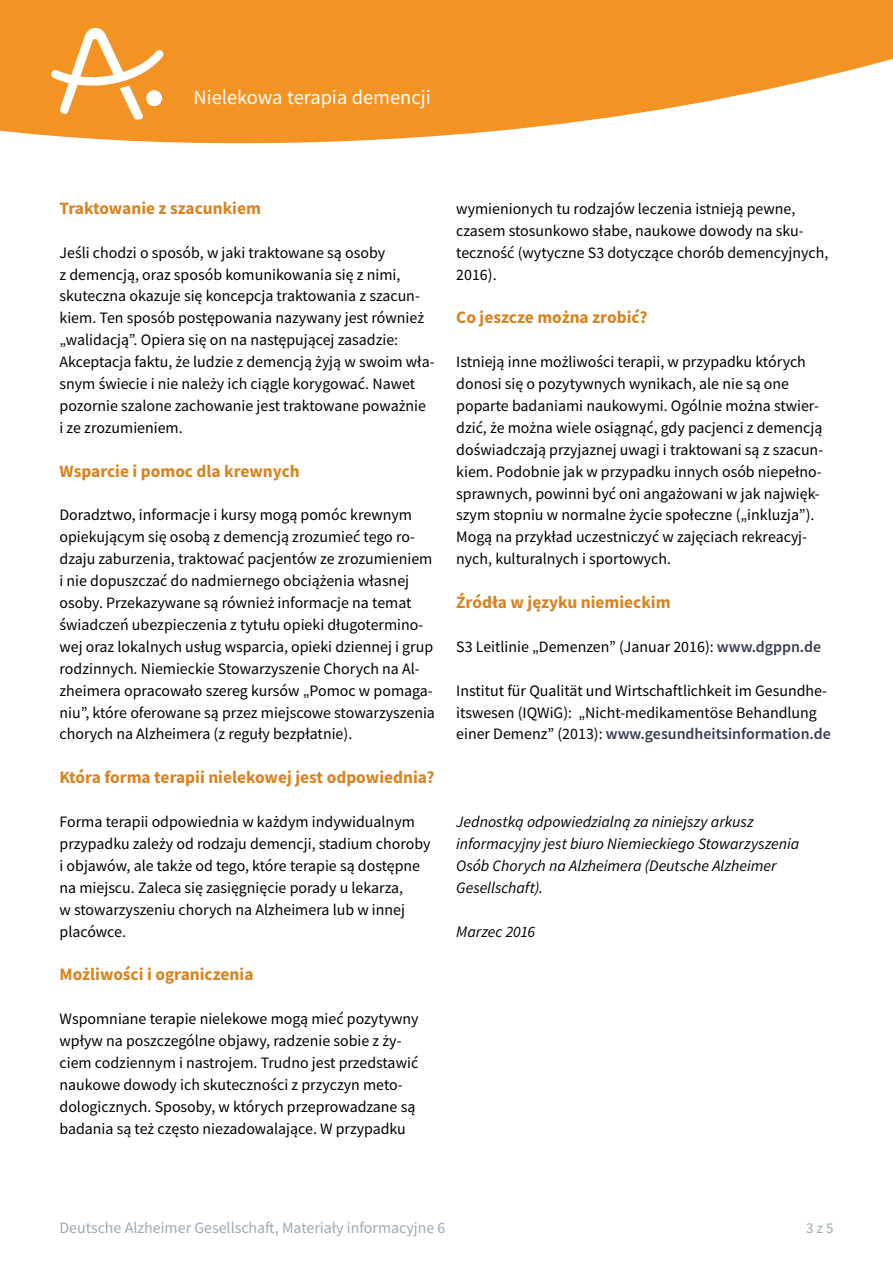
<style>
.page{position:relative;width:893px;height:1263px;background:#fff}
.page>*{position:absolute;margin:0;border:0;box-sizing:border-box;transform-origin:0 0}
.t1{font:20.4px "Source Sans Pro";color:#fff}
.Zwischenüberschrift{font:700 17.4px "Source Sans Pro";color:#d78320}
.fließtext_ohne-Absta{font:15.9px/21.9px "Source Sans Pro";color:#000}
.autor{font:italic 15.9px/21.9px "Source Sans Pro";color:#000}
.t2{font:15.9px "Source Sans Pro";color:#9ca9b1}
.t3{font:15px "Source Sans Pro";color:#9ca9b1}
.s1{font-weight:600;color:#363c50}
</style>
<div class="page">
<svg style="left:0;top:0;width:893px;height:143px;fill:#f39323"></svg>
<svg style="left:51px;top:28px;width:112px;height:92px"></svg>
<p class="t1" style="left:193px;top:84px;width:239px">Nielekowa terapia demencji</p>
<p class="Zwischenüberschrift" style="left:60px;top:196px;width:203px">Traktowanie z szacunkiem</p>
<p class="fließtext_ohne-Absta" style="left:60px;top:241px;width:377px">Jeśli chodzi o sposób, w jaki traktowane są osoby<br>z demencją, oraz sposób komunikowania się z nimi, skuteczna okazuje się koncepcja traktowania z szacun&shy;kiem. Ten sposób postępowania nazywany jest również „walidacją”. Opiera się on na następującej zasadzie:<br>Akceptacja faktu, że ludzie z demencją żyją w swoim wła&shy;snym świecie i nie należy ich ciągle korygować. Nawet pozornie szalone zachowanie jest traktowane poważnie<br>i ze zrozumieniem.</p>
<p class="Zwischenüberschrift" style="left:60px;top:459px;width:242px">Wsparcie i pomoc dla krewnych</p>
<p class="fließtext_ohne-Absta" style="left:60px;top:504px;width:377px">Doradztwo, informacje i kursy mogą pomóc krewnym opiekującym się osobą z demencją zrozumieć tego ro&shy;dzaju zaburzenia, traktować pacjentów ze zrozumieniem i nie dopuszczać do nadmiernego obciążenia własnej osoby. Przekazywane są również informacje na temat świadczeń ubezpieczenia z tytułu opieki długotermino&shy;wej oraz lokalnych usług wsparcia, opieki dziennej i grup rodzinnych. Niemieckie Stowarzyszenie Chorych na Al&shy;zheimera opracowało szereg kursów „Pomoc w pomaga&shy;niu”, które oferowane są przez miejscowe stowarzyszenia chorych na Alzheimera (z reguły bezpłatnie).</p>
<p class="Zwischenüberschrift" style="left:60px;top:766px;width:376px">Która forma terapii nielekowej jest odpowiednia?</p>
<p class="fließtext_ohne-Absta" style="left:60px;top:811px;width:373px">Forma terapii odpowiednia w każdym indywidualnym przypadku zależy od rodzaju demencji, stadium choroby i objawów, ale także od tego, które terapie są dostępne na miejscu. Zaleca się zasięgnięcie porady u lekarza,<br>w stowarzyszeniu chorych na Alzheimera lub w innej placówce.</p>
<p class="Zwischenüberschrift" style="left:60px;top:963px;width:196px">Możliwości i ograniczenia</p>
<p class="fließtext_ohne-Absta" style="left:60px;top:1008px;width:361px">Wspomniane terapie nielekowe mogą mieć pozytywny wpływ na poszczególne objawy, radzenie sobie z ży&shy;ciem codziennym i nastrojem. Trudno jest przedstawić naukowe dowody ich skuteczności z przyczyn meto&shy;dologicznych. Sposoby, w których przeprowadzane są badania są też często niezadowalające. W przypadku</p>
<p class="fließtext_ohne-Absta" style="left:456px;top:197px;width:374px">wymienionych tu rodzajów leczenia istnieją pewne, czasem stosunkowo słabe, naukowe dowody na sku&shy;teczność (wytyczne S3 dotyczące chorób demencyjnych, 2016).</p>
<p class="Zwischenüberschrift" style="left:456px;top:306px;width:193px">Co jeszcze można zrobić?</p>
<p class="fließtext_ohne-Absta" style="left:456px;top:351px;width:369px">Istnieją inne możliwości terapii, w przypadku których donosi się o pozytywnych wynikach, ale nie są one poparte badaniami naukowymi. Ogólnie można stwier&shy;dzić, że można wiele osiągnąć, gdy pacjenci z demencją doświadczają przyjaznej uwagi i traktowani są z szacun&shy;kiem. Podobnie jak w przypadku innych osób niepełno&shy;sprawnych, powinni być oni angażowani w jak najwięk&shy;szym stopniu w normalne życie społeczne („inkluzja”).<br>Mogą na przykład uczestniczyć w zajęciach rekreacyj&shy;nych, kulturalnych i sportowych.</p>
<p class="Zwischenüberschrift" style="left:456px;top:590px;width:216px">Źródła w języku niemieckim</p>
<p class="fließtext_ohne-Absta" style="left:456px;top:635px;width:366px">S3 Leitlinie „Demenzen” (Januar 2016): <span class="s1">www.dgppn.de</span></p>
<p class="fließtext_ohne-Absta" style="left:456px;top:679px;width:376px">Institut für Qualität und Wirtschaftlichkeit im Gesundhe&shy;itswesen (IQWiG): „Nicht-medikamentöse Behandlung einer Demenz” (2013): <span class="s1">www.gesundheitsinformation.de</span></p>
<p class="autor" style="left:456px;top:811px;width:344px">Jednostką odpowiedzialną za niniejszy arkusz informacyjny jest biuro Niemieckiego Stowarzyszenia Osób Chorych na Alzheimera (Deutsche Alzheimer Gesellschaft).</p>
<p class="autor" style="left:456px;top:920px;width:80px">Marzec 2016</p>
<p class="t2" style="left:60px;top:1218px;width:387px">Deutsche Alzheimer Gesellschaft, Materiały informacyjne 6</p>
<p class="t3" style="left:806px;top:1219px;width:29px">3 z 5</p>
</div>
